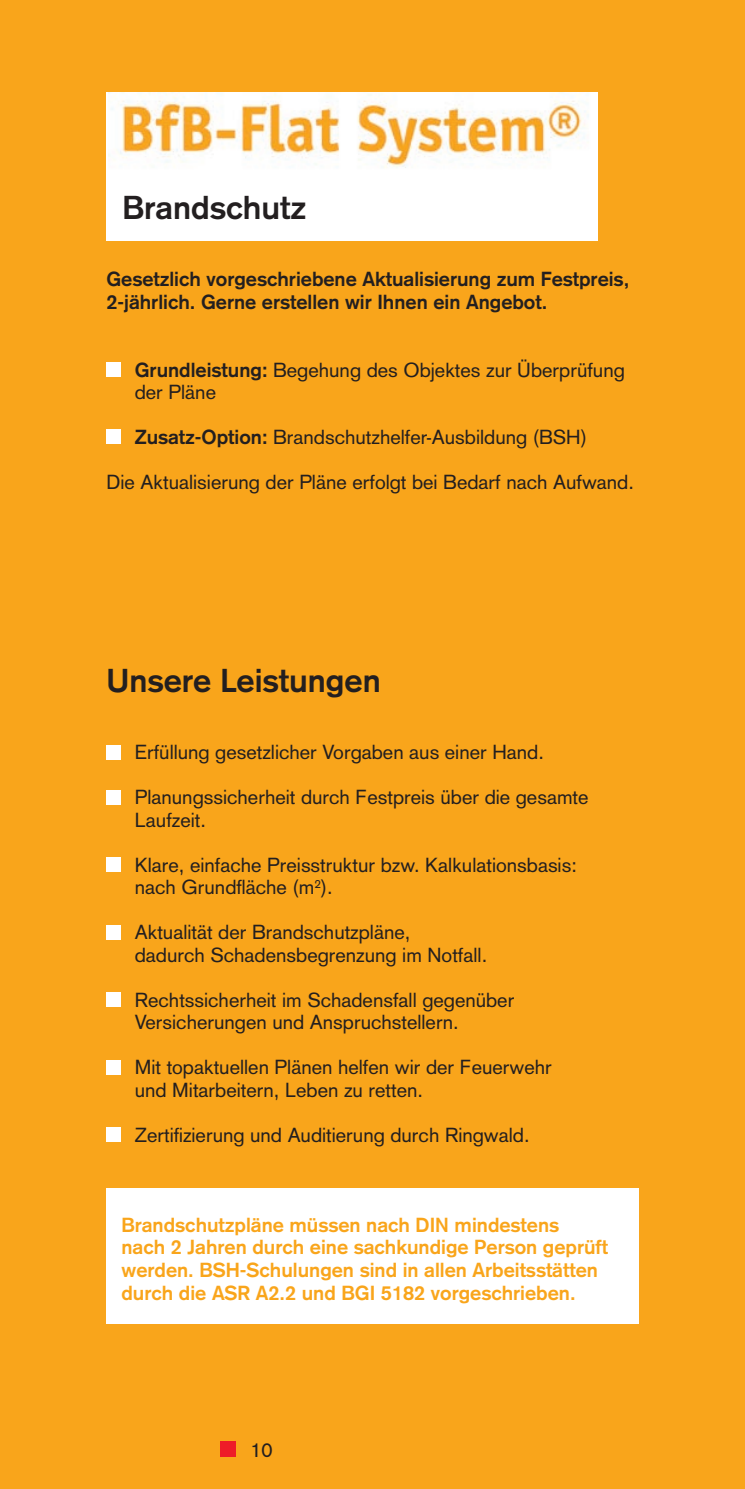
<style>
.page{position:relative;width:745px;height:1489px;background:#fff}
.page>*{position:absolute;margin:0;border:0;box-sizing:border-box;transform-origin:0 0}
.t1{font:700 32.5px "Akzidenz Grotesk";color:#231f20}
.t2{font:20px/22.5px "Akzidenz Grotesk";color:#231f20}
.t3{font:700 20px/22.5px "Akzidenz Grotesk";color:#f9a51b}
.t4{font:700 20px/22.5px "Akzidenz Grotesk";color:#231f20}
.s1{font-weight:700}
</style>
<div class="page">
<div style="left:0;top:0;width:744px;height:1488px;background:#f9a51b"></div>
<div style="left:106px;top:92px;width:491px;height:149px;background:#fff"></div>
<img style="left:108px;top:92px;width:481px;height:76px">
<div style="left:106px;top:362px;width:15px;height:14px;background:#fff"></div>
<div style="left:106px;top:430px;width:15px;height:14px;background:#fff"></div>
<div style="left:220px;top:1441px;width:15px;height:15px;background:#ee1c28"></div>
<div style="left:106px;top:745px;width:15px;height:14px;background:#fff"></div>
<div style="left:106px;top:790px;width:15px;height:14px;background:#fff"></div>
<div style="left:106px;top:857px;width:15px;height:14px;background:#fff"></div>
<div style="left:106px;top:925px;width:15px;height:14px;background:#fff"></div>
<div style="left:106px;top:992px;width:15px;height:14px;background:#fff"></div>
<div style="left:106px;top:1060px;width:15px;height:14px;background:#fff"></div>
<div style="left:106px;top:1127px;width:15px;height:14px;background:#fff"></div>
<div style="left:106px;top:1188px;width:532px;height:135px;background:#fff"></div>
<h1 class="t1" style="left:122px;top:188px;width:185px">Brandschutz</h1>
<p class="t4" style="left:106px;top:268px;width:524px">Gesetzlich vorgeschriebene Aktualisierung zum Festpreis,<br>2-jährlich. Gerne erstellen wir Ihnen ein Angebot.</p>
<p class="t2" style="left:135px;top:358px;width:491px"><span class="s1">Grundleistung:</span> Begehung des Objektes zur Überprüfung der Pläne</p>
<p class="t2" style="left:135px;top:426px;width:453px"><span class="s1">Zusatz-Option:</span> Brandschutzhelfer-Ausbildung (BSH)</p>
<p class="t2" style="left:106px;top:471px;width:528px">Die Aktualisierung der Pläne erfolgt bei Bedarf nach Aufwand.</p>
<h1 class="t1" style="left:106px;top:661px;width:276px">Unsere Leistungen</h1>
<p class="t2" style="left:135px;top:741px;width:410px">Erfüllung gesetzlicher Vorgaben aus einer Hand.</p>
<p class="t2" style="left:135px;top:786px;width:455px">Planungssicherheit durch Festpreis über die gesamte<br>Laufzeit.</p>
<p class="t2" style="left:135px;top:853px;width:443px">Klare, einfache Preisstruktur bzw. Kalkulationsbasis: nach Grundfläche (m<sup>2</sup>).</p>
<p class="t2" style="left:135px;top:921px;width:354px">Aktualität der Brandschutzpläne,<br>dadurch Schadensbegrenzung im Notfall.</p>
<p class="t2" style="left:135px;top:988px;width:381px">Rechtssicherheit im Schadensfall gegenüber<br>Versicherungen und Anspruchstellern.</p>
<p class="t2" style="left:135px;top:1056px;width:418px">Mit topaktuellen Plänen helfen wir der Feuerwehr und Mitarbeitern, Leben zu retten.</p>
<p class="t2" style="left:135px;top:1123px;width:396px">Zertifizierung und Auditierung durch Ringwald.</p>
<p class="t3" style="left:121px;top:1213px;width:488px">Brandschutzpläne müssen nach DIN mindestens<br>nach 2 Jahren durch eine sachkundige Person geprüft werden. BSH-Schulungen sind in allen Arbeitsstätten durch die ASR A2.2 und BGI 5182 vorgeschrieben.</p>
<p class="t2" style="left:250px;top:1438px;width:24px">10</p>
</div>
